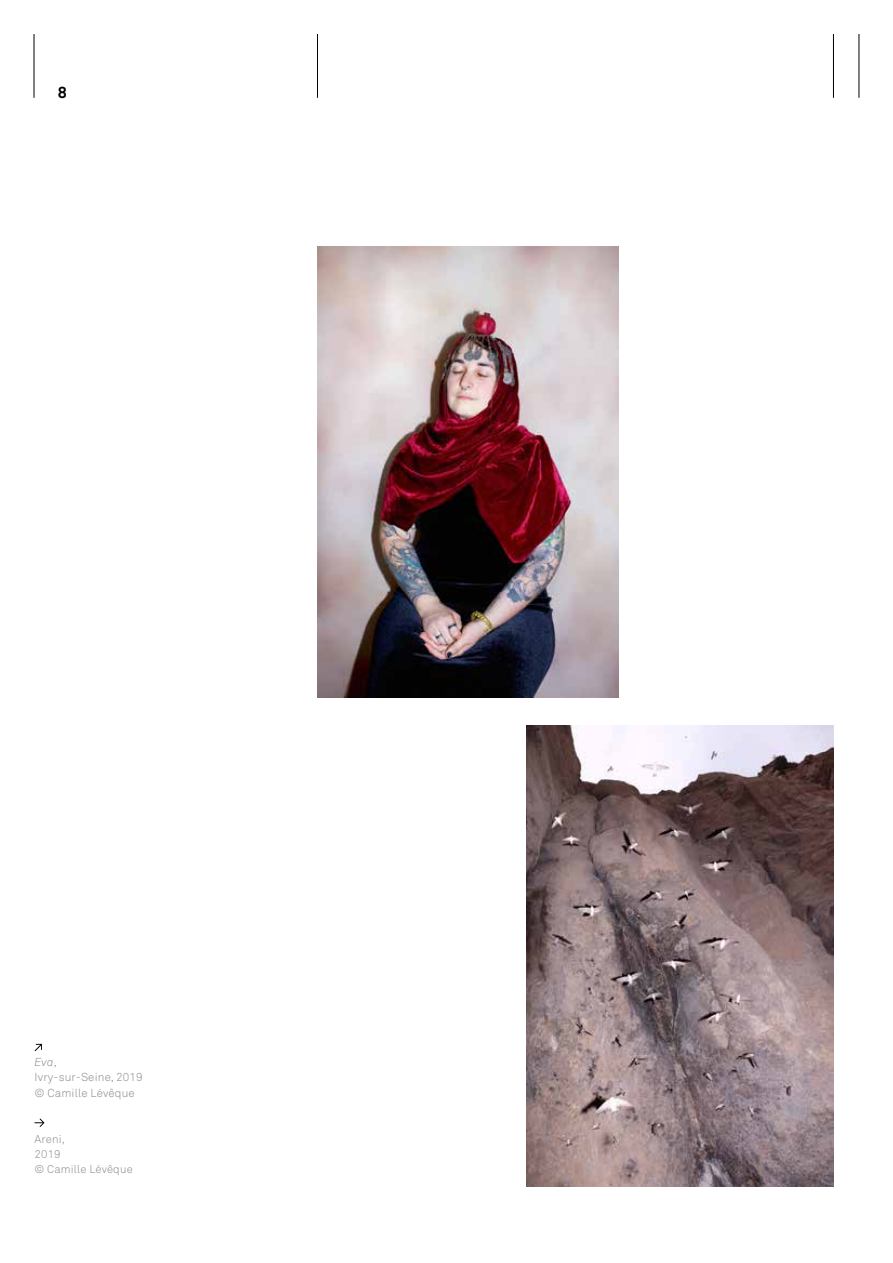
<style>
.page{position:relative;width:893px;height:1263px;background:#fff}
.page>*{position:absolute;margin:0;border:0;box-sizing:border-box;transform-origin:0 0}
.t1{font:700 16.05px "Akkurat";color:#000}
.t2{font:300 11.55px/15.5px "Akkurat";letter-spacing:.015em;color:#878787}
.t3{font:300 11.25px/15px "Akkurat";letter-spacing:.015em;color:#878787}
.s1{font-style:italic}
</style>
<div class="page">
<hr style="left:34px;top:34px;width:1px;height:64px;background:#000">
<hr style="left:317px;top:34px;width:1px;height:64px;background:#000">
<hr style="left:833px;top:34px;width:1px;height:64px;background:#000">
<hr style="left:859px;top:34px;width:1px;height:64px;background:#000">
<svg style="left:35px;top:1044px;width:7px;height:7px"></svg>
<svg style="left:35px;top:1118px;width:10px;height:9px"></svg>
<img style="left:526px;top:726px;width:307px;height:460px">
<img style="left:318px;top:247px;width:300px;height:450px">
<h1 class="t1" style="left:57px;top:82px;width:11px">8</h1>
<p class="t2" style="left:35px;top:1054px;width:110px"><span class="s1">Eva</span>,<br>Ivry-sur-Seine, 2019 © Camille Lévêque</p>
<p class="t3" style="left:35px;top:1132px;width:100px">Areni,<br>2019<br>© Camille Lévêque</p>
</div>
